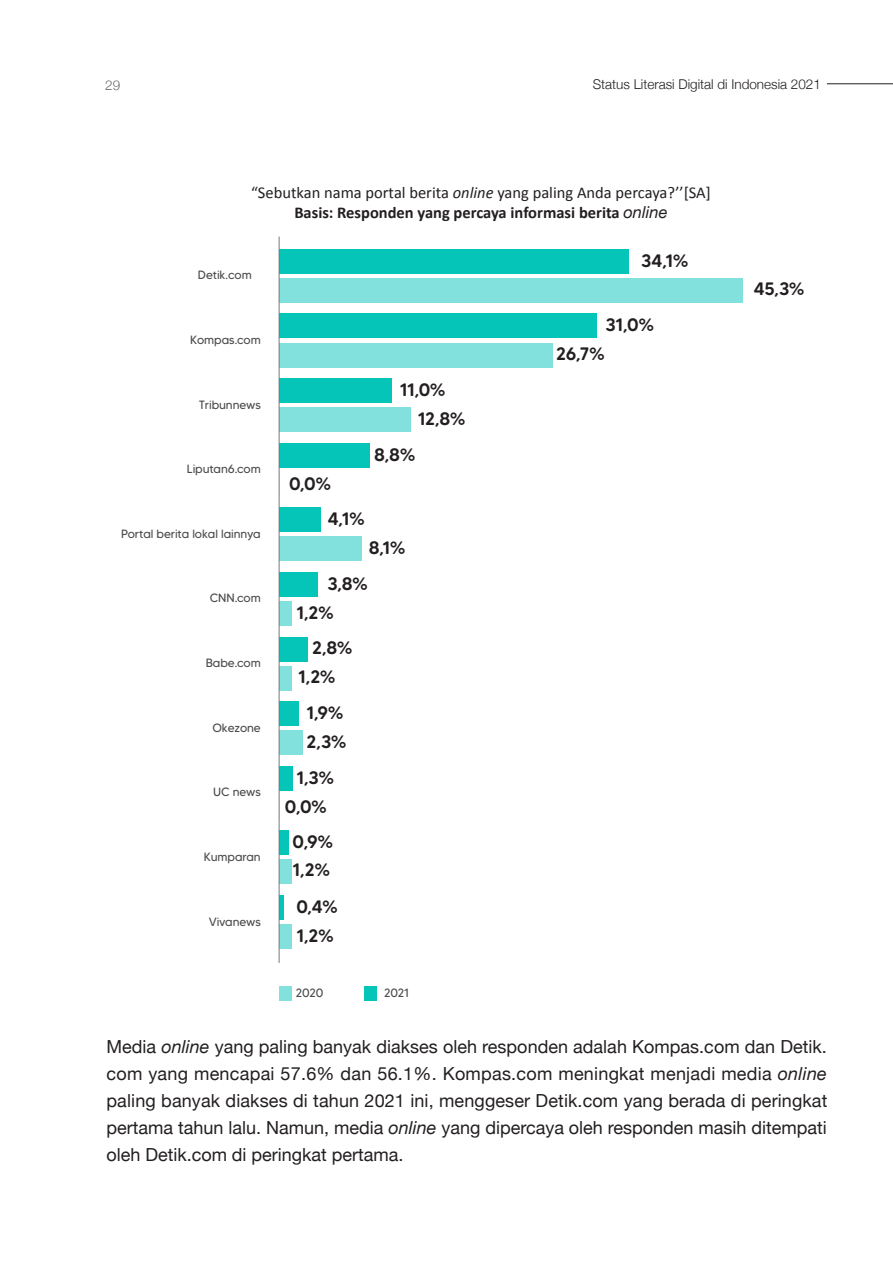
<style>
.page{position:relative;width:893px;height:1263px;background:#fff}
.page>*{position:absolute;margin:0;border:0;box-sizing:border-box;transform-origin:0 0}
.t1{font:18px/27px "Helvetica Neue";color:#231f20;text-align:justify}
.t2{font:500 18px/29.1px "MADE Tommy Soft";letter-spacing:-.025em;color:#231f20}
.t3{font:16.5px/19.8px "Calibri";color:#231f20;text-align:center}
.t4{font:300 13.5px "Helvetica Neue";color:#231f20}
.t5{font:300 13.5px "Helvetica Neue";color:#6c6d70}
.t6{font:12px "MADE Tommy Soft";letter-spacing:-.005em;color:#4b4c4d}
.s1{font-style:italic}
.s2{font-weight:700}
.s3{font-family:"Helvetica Neue";font-style:italic}
</style>
<div class="page">
<div style="left:364px;top:986px;width:13px;height:15px;background:#05c4b8"></div>
<div style="left:279px;top:986px;width:13px;height:15px;background:#82e1dc"></div>
<hr style="left:279px;top:895px;width:4px;height:25px;background:#05c4b8">
<div style="left:279px;top:924px;width:13px;height:25px;background:#82e1dc"></div>
<div style="left:279px;top:830px;width:9px;height:25px;background:#05c4b8"></div>
<div style="left:279px;top:859px;width:13px;height:25px;background:#82e1dc"></div>
<div style="left:279px;top:766px;width:14px;height:25px;background:#05c4b8"></div>
<div style="left:279px;top:701px;width:20px;height:25px;background:#05c4b8"></div>
<div style="left:279px;top:730px;width:24px;height:25px;background:#82e1dc"></div>
<div style="left:279px;top:637px;width:29px;height:24px;background:#05c4b8"></div>
<div style="left:279px;top:666px;width:13px;height:24px;background:#82e1dc"></div>
<div style="left:279px;top:572px;width:39px;height:25px;background:#05c4b8"></div>
<div style="left:279px;top:601px;width:13px;height:25px;background:#82e1dc"></div>
<div style="left:279px;top:507px;width:42px;height:25px;background:#05c4b8"></div>
<div style="left:279px;top:536px;width:83px;height:25px;background:#82e1dc"></div>
<div style="left:279px;top:443px;width:90px;height:24px;background:#05c4b8"></div>
<div style="left:279px;top:378px;width:113px;height:25px;background:#05c4b8"></div>
<div style="left:279px;top:407px;width:131px;height:25px;background:#82e1dc"></div>
<div style="left:279px;top:314px;width:318px;height:24px;background:#05c4b8"></div>
<div style="left:279px;top:343px;width:274px;height:24px;background:#82e1dc"></div>
<div style="left:279px;top:249px;width:349px;height:25px;background:#05c4b8"></div>
<div style="left:279px;top:278px;width:464px;height:25px;background:#82e1dc"></div>
<hr style="left:279px;top:236px;width:1px;height:727px;background:#76787b">
<hr style="left:827px;top:84px;width:66px;height:1px;background:#231f20">
<p class="t5" style="left:105px;top:75px;width:17px">29</p>
<p class="t4" style="left:593px;top:73px;width:230px">Status Literasi Digital di Indonesia 2021</p>
<p class="t3" style="left:251px;top:182px;width:461px">“Sebutkan nama portal berita <span class="s1">online</span> yang paling Anda percaya?’’[SA]<br><span class="s2">Basis: Responden yang percaya informasi berita</span> <span class="s3">online</span></p>
<p class="t6" style="left:198px;top:268px;width:55px">Detik.com</p>
<p class="t6" style="left:190px;top:332px;width:72px">Kompas.com</p>
<p class="t6" style="left:199px;top:397px;width:63px">Tribunnews</p>
<p class="t6" style="left:187px;top:462px;width:76px">Liputan6.com</p>
<p class="t6" style="left:121px;top:526px;width:141px">Portal berita lokal lainnya</p>
<p class="t6" style="left:210px;top:591px;width:52px">CNN.com</p>
<p class="t6" style="left:206px;top:655px;width:57px">Babe.com</p>
<p class="t6" style="left:212px;top:720px;width:50px">Okezone</p>
<p class="t6" style="left:213px;top:785px;width:49px">UC news</p>
<p class="t6" style="left:204px;top:849px;width:59px">Kumparan</p>
<p class="t6" style="left:209px;top:914px;width:54px">Vivanews</p>
<p class="t2" style="left:327px;top:465px;width:39px;line-height:35.5px;text-indent:-38px">0,0%<br>4,1%</p>
<p class="t2" style="left:418px;top:375px;width:49px;text-indent:-18px">11,0%<br>12,8%</p>
<p class="t2" style="left:374px;top:439px;width:43px">8,8%</p>
<p class="t2" style="left:369px;top:533px;width:38px">8,1%</p>
<p class="t2" style="left:296px;top:569px;width:73px;text-indent:31px">3,8%<br>1,2%</p>
<p class="t2" style="left:298px;top:633px;width:56px;text-indent:14px">2,8%<br>1,2%</p>
<p class="t2" style="left:307px;top:698px;width:42px">1,9%<br>2,3%</p>
<p class="t2" style="left:285px;top:762px;width:51px;text-indent:11px">1,3%<br>0,0%</p>
<p class="t2" style="left:293px;top:828px;width:42px;line-height:28px">0,9%<br>1,2%</p>
<p class="t2" style="left:296px;top:892px;width:43px">0,4%<br>1,2%</p>
<p class="t6" style="left:296px;top:985px;width:29px">2020</p>
<p class="t6" style="left:384px;top:985px;width:27px">2021</p>
<p class="t2" style="left:641px;top:246px;width:49px">34,1%</p>
<p class="t2" style="left:606px;top:310px;width:50px">31,0%</p>
<p class="t2" style="left:556px;top:339px;width:50px">26,7%</p>
<p class="t2" style="left:754px;top:274px;width:53px">45,3%</p>
<p class="t1" style="left:106px;top:1034px;width:722px">Media <span class="s1">online</span> yang paling banyak diakses oleh responden adalah Kompas.com dan Detik. com yang mencapai 57.6% dan 56.1%. Kompas.com meningkat menjadi media <span class="s1">online </span>paling banyak diakses di tahun 2021 ini, menggeser Detik.com yang berada di peringkat pertama tahun lalu. Namun, media <span class="s1">online</span> yang dipercaya oleh responden masih ditempati oleh Detik.com di peringkat pertama.</p>
</div>
